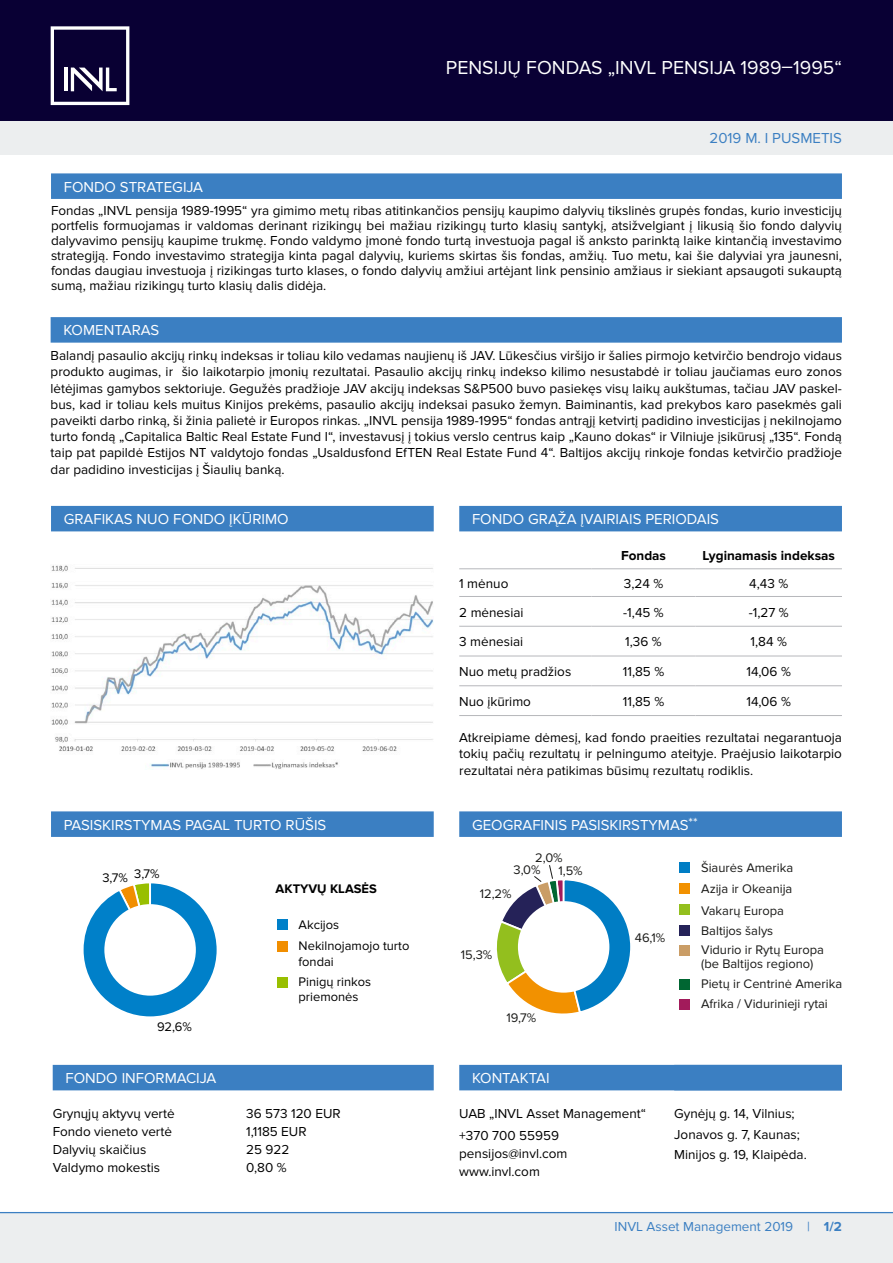
<style>
.page{position:relative;width:893px;height:1263px;background:#fff}
.page>*{position:absolute;margin:0;border:0;box-sizing:border-box;transform-origin:0 0}
.t1{font:19.5px "Proxima Nova";color:#fff}
.antraste_3_-_ŽYDRA{font:15px "Proxima Nova";color:#fff}
.t2{font:15px "Proxima Nova";color:#3b7fc2}
.textas_justify{font:13.5px/16.2px "Proxima Nova";color:#000;text-align:justify}
.t3{font:13.5px "Proxima Nova";color:#3b7fc2}
.t4{font:700 13.5px "Proxima Nova";color:#000}
.t5{font:12.9px/13.6px "Proxima Nova";color:#1a1a18}
.t6{font:12.9px/15.5px "Proxima Nova";color:#000}
.t7{font:700 12.9px "Proxima Nova";color:#000}
.s1{font-weight:700}
</style>
<div class="page">
<div style="left:0;top:117px;width:893px;height:37px;background:#eceeef"></div>
<div style="left:0;top:0;width:893px;height:120px;background:#090034"></div>
<div style="left:0;top:1212px;width:893px;height:51px;background:#eceeef"></div>
<hr style="left:0;top:1212px;width:893px;height:1px;background:#3b7fc2">
<svg style="left:51px;top:26px;width:78px;height:79px"></svg>
<div style="left:51px;top:317px;width:791px;height:26px;background:#3b7fc2"></div>
<div style="left:51px;top:173px;width:791px;height:26px;background:#3b7fc2"></div>
<div style="left:51px;top:506px;width:383px;height:25px;background:#3b7fc2"></div>
<div style="left:51px;top:811px;width:383px;height:26px;background:#3b7fc2"></div>
<div style="left:459px;top:506px;width:383px;height:25px;background:#3b7fc2"></div>
<div style="left:459px;top:811px;width:383px;height:26px;background:#3b7fc2"></div>
<div style="left:53px;top:1065px;width:381px;height:25px;background:#3b7fc2"></div>
<div style="left:459px;top:1065px;width:383px;height:25px;background:#3b7fc2"></div>
<svg style="left:83px;top:883px;width:134px;height:134px"></svg>
<div style="left:104px;top:904px;width:92px;height:92px;background:#fff;border-radius:50%"></div>
<div style="left:277px;top:919px;width:11px;height:11px;background:#0080c9"></div>
<div style="left:277px;top:941px;width:11px;height:11px;background:#f18e00"></div>
<div style="left:277px;top:977px;width:11px;height:11px;background:#98bf00"></div>
<div style="left:679px;top:862px;width:11px;height:11px;background:#007dc4"></div>
<div style="left:679px;top:883px;width:11px;height:11px;background:#f29100"></div>
<div style="left:679px;top:904px;width:11px;height:11px;background:#93bf1e"></div>
<div style="left:679px;top:925px;width:11px;height:11px;background:#252258"></div>
<div style="left:679px;top:944px;width:11px;height:11px;background:#ca9d66"></div>
<div style="left:679px;top:978px;width:11px;height:11px;background:#006632"></div>
<div style="left:679px;top:999px;width:11px;height:11px;background:#a21b5b"></div>
<svg style="left:496px;top:865px;width:135px;height:149px"></svg>
<hr style="left:459px;top:568px;width:133px;height:1px;background:#b6b7bb">
<hr style="left:592px;top:568px;width:103px;height:1px;background:#b6b7bb">
<hr style="left:695px;top:568px;width:147px;height:1px;background:#b6b7bb">
<hr style="left:459px;top:596px;width:133px;height:1px;background:#b6b7bb">
<hr style="left:592px;top:596px;width:103px;height:1px;background:#b6b7bb">
<hr style="left:695px;top:596px;width:147px;height:1px;background:#b6b7bb">
<hr style="left:459px;top:626px;width:133px;height:1px;background:#b6b7bb">
<hr style="left:592px;top:626px;width:103px;height:1px;background:#b6b7bb">
<hr style="left:695px;top:626px;width:147px;height:1px;background:#b6b7bb">
<hr style="left:459px;top:656px;width:133px;height:1px;background:#b6b7bb">
<hr style="left:592px;top:656px;width:103px;height:1px;background:#b6b7bb">
<hr style="left:695px;top:656px;width:147px;height:1px;background:#b6b7bb">
<hr style="left:459px;top:685px;width:133px;height:1px;background:#b6b7bb">
<hr style="left:592px;top:685px;width:103px;height:1px;background:#b6b7bb">
<hr style="left:695px;top:685px;width:147px;height:1px;background:#b6b7bb">
<hr style="left:459px;top:715px;width:133px;height:1px;background:#b6b7bb">
<hr style="left:592px;top:715px;width:103px;height:1px;background:#b6b7bb">
<hr style="left:695px;top:715px;width:147px;height:1px;background:#b6b7bb">
<img style="left:51px;top:565px;width:383px;height:204px">
<p class="t1" style="left:446px;top:56px;width:398px">PENSIJŲ FONDAS „INVL PENSIJA 1989–1995“</p>
<p class="t2" style="left:709px;top:130px;width:134px">2019 M. I PUSMETIS</p>
<p class="antraste_3_-_ŽYDRA" style="left:64px;top:178px;width:141px">FONDO STRATEGIJA</p>
<p class="textas_justify" style="left:51px;top:203px;width:792px;line-height:15px">Fondas „INVL pensija 1989-1995“ yra gimimo metų ribas atitinkančios pensijų kaupimo dalyvių tikslinės grupės fondas, kurio investicijų portfelis formuojamas ir valdomas derinant rizikingų bei mažiau rizikingų turto klasių santykį, atsižvelgiant į likusią šio fondo dalyvių dalyvavimo pensijų kaupime trukmę. Fondo valdymo įmonė fondo turtą investuoja pagal iš anksto parinktą laike kintančią investavimo strategiją. Fondo investavimo strategija kinta pagal dalyvių, kuriems skirtas šis fondas, amžių. Tuo metu, kai šie dalyviai yra jaunesni, fondas daugiau investuoja į rizikingas turto klases, o fondo dalyvių amžiui artėjant link pensinio amžiaus ir siekiant apsaugoti sukauptą sumą, mažiau rizikingų turto klasių dalis didėja.</p>
<p class="antraste_3_-_ŽYDRA" style="left:63px;top:322px;width:97px">KOMENTARAS</p>
<p class="textas_justify" style="left:51px;top:348px;width:793px">Balandį pasaulio akcijų rinkų indeksas ir toliau kilo vedamas naujienų iš JAV. Lūkesčius viršijo ir šalies pirmojo ketvirčio bendrojo vidaus produkto augimas, ir šio laikotarpio įmonių rezultatai. Pasaulio akcijų rinkų indekso kilimo nesustabdė ir toliau jaučiamas euro zonos lėtėjimas gamybos sektoriuje. Gegužės pradžioje JAV akcijų indeksas S&amp;P500 buvo pasiekęs visų laikų aukštumas, tačiau JAV paskel&shy;bus, kad ir toliau kels muitus Kinijos prekėms, pasaulio akcijų indeksai pasuko žemyn. Baiminantis, kad prekybos karo pasekmės gali paveikti darbo rinką, ši žinia palietė ir Europos rinkas. „INVL pensija 1989-1995“ fondas antrąjį ketvirtį padidino investicijas į nekilnojamo turto fondą „Capitalica Baltic Real Estate Fund I“, investavusį į tokius verslo centrus kaip „Kauno dokas“ ir Vilniuje įsikūrusį „135“. Fondą taip pat papildė Estijos NT valdytojo fondas „Usaldusfond EfTEN Real Estate Fund 4“. Baltijos akcijų rinkoje fondas ketvirčio pradžioje dar padidino investicijas į Šiaulių banką.</p>
<p class="antraste_3_-_ŽYDRA" style="left:64px;top:511px;width:226px">GRAFIKAS NUO FONDO ĮKŪRIMO</p>
<p class="antraste_3_-_ŽYDRA" style="left:472px;top:511px;width:249px">FONDO GRĄŽA ĮVAIRIAIS PERIODAIS</p>
<p class="t4" style="left:621px;top:548px;width:46px">Fondas</p>
<p class="t4" style="left:702px;top:548px;width:134px">Lyginamasis indeksas</p>
<p class="textas_justify" style="left:459px;top:576px;width:51px">1 mėnuo</p>
<p class="textas_justify" style="left:624px;top:576px;width:41px">3,24 %</p>
<p class="textas_justify" style="left:749px;top:576px;width:41px">4,43 %</p>
<p class="textas_justify" style="left:459px;top:604px;width:66px">2 mėnesiai</p>
<p class="textas_justify" style="left:623px;top:604px;width:42px">-1,45 %</p>
<p class="textas_justify" style="left:749px;top:604px;width:41px">-1,27 %</p>
<p class="textas_justify" style="left:459px;top:634px;width:66px">3 mėnesiai</p>
<p class="textas_justify" style="left:625px;top:634px;width:38px">1,36 %</p>
<p class="textas_justify" style="left:750px;top:634px;width:38px">1,84 %</p>
<p class="textas_justify" style="left:459px;top:664px;width:114px">Nuo metų pradžios</p>
<p class="textas_justify" style="left:623px;top:664px;width:43px">11,85 %</p>
<p class="textas_justify" style="left:746px;top:664px;width:46px">14,06 %</p>
<p class="textas_justify" style="left:459px;top:694px;width:73px">Nuo įkūrimo</p>
<p class="textas_justify" style="left:623px;top:694px;width:43px">11,85 %</p>
<p class="textas_justify" style="left:746px;top:694px;width:46px">14,06 %</p>
<p class="textas_justify" style="left:459px;top:730px;width:384px">Atkreipiame dėmesį, kad fondo praeities rezultatai negarantuoja tokių pačių rezultatų ir pelningumo ateityje. Praėjusio laikotarpio rezultatai nėra patikimas būsimų rezultatų rodiklis.</p>
<p class="antraste_3_-_ŽYDRA" style="left:64px;top:816px;width:264px">PASISKIRSTYMAS PAGAL TURTO RŪŠIS</p>
<p class="antraste_3_-_ŽYDRA" style="left:472px;top:816px;width:227px">GEOGRAFINIS PASISKIRSTYMAS<sup>**</sup></p>
<p class="t6" style="left:102px;top:868px;width:59px">3,7% 3,7%</p>
<p class="t7" style="left:276px;top:882px;width:103px">AKTYVŲ KLASĖS</p>
<p class="t6" style="left:299px;top:917px;width:42px">Akcijos</p>
<p class="t6" style="left:299px;top:938px;width:112px">Nekilnojamojo turto fondai</p>
<p class="t6" style="left:299px;top:974px;width:74px">Pinigų rinkos priemonės</p>
<p class="t5" style="left:558px;top:851px;width:26px;text-indent:-23px">2,0%<br>1,5%</p>
<p class="t5" style="left:513px;top:863px;width:29px">3,0%</p>
<p class="t5" style="left:480px;top:887px;width:33px">12,2%</p>
<p class="t5" style="left:461px;top:948px;width:33px">15,3%</p>
<p class="t5" style="left:635px;top:931px;width:32px">46,1%</p>
<p class="t5" style="left:701px;top:861px;width:93px">Šiaurės Amerika</p>
<p class="t5" style="left:701px;top:882px;width:93px">Azija ir Okeanija</p>
<p class="t5" style="left:701px;top:924px;width:74px">Baltijos šalys</p>
<p class="t5" style="left:701px;top:904px;width:84px">Vakarų Europa</p>
<p class="t5" style="left:701px;top:943px;width:124px;line-height:14.2px">Vidurio ir Rytų Europa (be Baltijos regiono)</p>
<p class="t5" style="left:701px;top:977px;width:142px">Pietų ir Centrinė Amerika</p>
<p class="t5" style="left:701px;top:997px;width:128px">Afrika / Vidurinieji rytai</p>
<p class="t6" style="left:157px;top:1019px;width:36px">92,6%</p>
<p class="t5" style="left:507px;top:1011px;width:31px">19,7%</p>
<p class="antraste_3_-_ŽYDRA" style="left:65px;top:1069px;width:153px">FONDO INFORMACIJA</p>
<p class="textas_justify" style="left:53px;top:1106px;width:123px">Grynųjų aktyvų vertė</p>
<p class="textas_justify" style="left:246px;top:1106px;width:96px">36 573 120 EUR</p>
<p class="textas_justify" style="left:53px;top:1124px;width:121px">Fondo vieneto vertė</p>
<p class="textas_justify" style="left:246px;top:1124px;width:62px">1,1185 EUR</p>
<p class="textas_justify" style="left:53px;top:1142px;width:95px">Dalyvių skaičius</p>
<p class="textas_justify" style="left:246px;top:1142px;width:45px">25 922</p>
<p class="textas_justify" style="left:53px;top:1160px;width:109px">Valdymo mokestis</p>
<p class="textas_justify" style="left:246px;top:1160px;width:42px">0,80 %</p>
<p class="antraste_3_-_ŽYDRA" style="left:472px;top:1069px;width:79px">KONTAKTAI</p>
<p class="textas_justify" style="left:459px;top:1106px;width:188px">UAB „INVL Asset Management“</p>
<p class="textas_justify" style="left:459px;top:1128px;width:101px">+370 700 55959</p>
<p class="textas_justify" style="left:459px;top:1146px;width:110px">pensijos@invl.com</p>
<p class="textas_justify" style="left:459px;top:1164px;width:82px">www.invl.com</p>
<p class="textas_justify" style="left:674px;top:1106px;width:122px">Gynėjų g. 14, Vilnius;</p>
<p class="textas_justify" style="left:674px;top:1126px;width:127px">Jonavos g. 7, Kaunas;</p>
<p class="textas_justify" style="left:674px;top:1147px;width:134px">Minijos g. 19, Klaipėda.</p>
<p class="t3" style="left:614px;top:1219px;width:229px">INVL Asset Management 2019 | <span class="s1">1/2</span></p>
</div>
